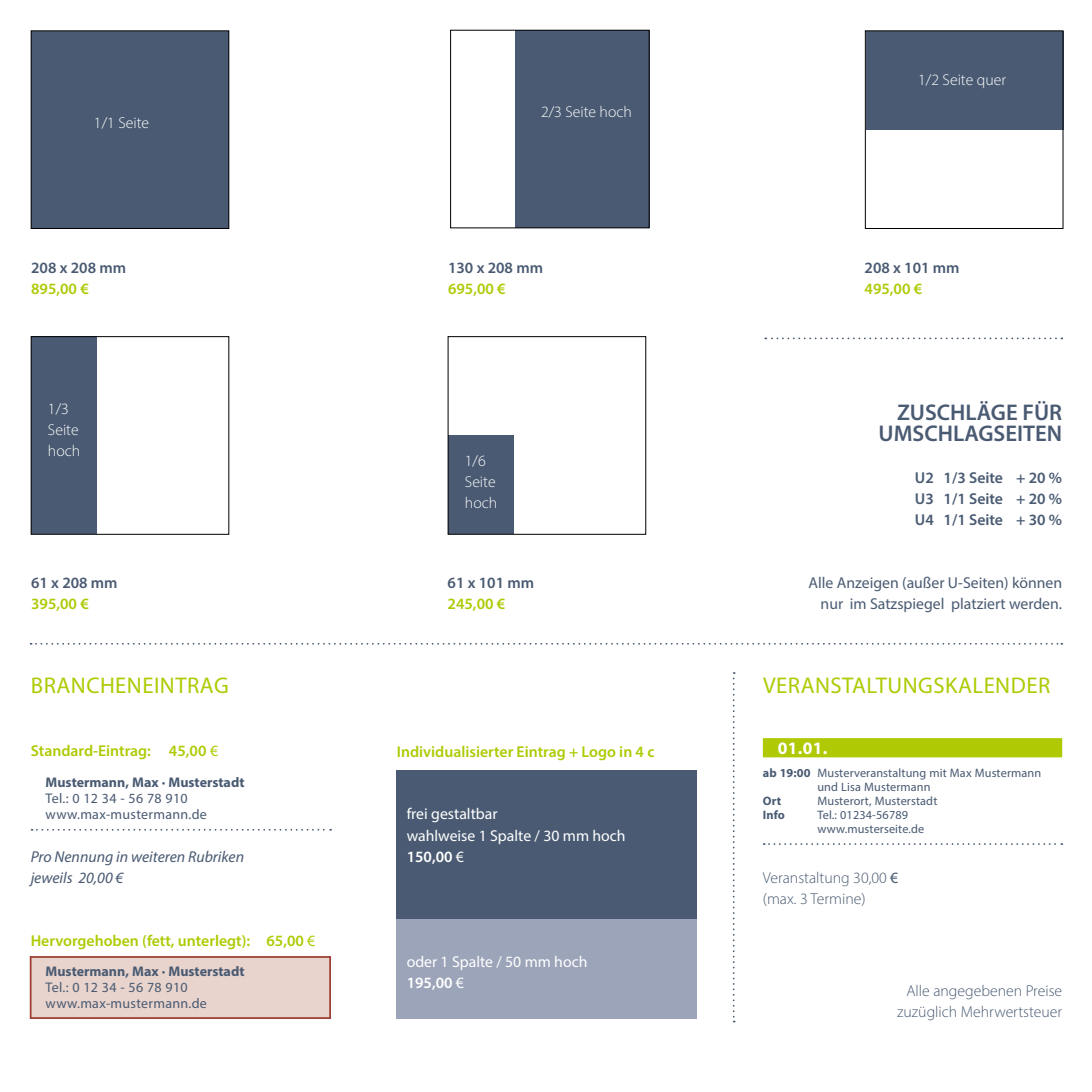
<style>
.page{position:relative;width:1092px;height:1092px;background:#fff}
.page>*{position:absolute;margin:0;border:0;box-sizing:border-box;transform-origin:0 0}
.t1{font:22.75px "Myriad Pro";letter-spacing:.02em;color:#afca05}
.t2{font:600 22.75px/21px "Myriad Pro";color:#495a72;text-align:right}
.t3{font:700 17.5px "Myriad Pro";color:#fff}
.t4{font:600 15.75px "Myriad Pro";color:#afca05}
.t5{font:600 15.75px/21px "Myriad Pro";color:#495a72;text-align:justify}
.t6{font:300 15.75px/21px "Myriad Pro";color:#495a72}
.t7{font:15.75px/21px "Myriad Pro";color:#fff}
.t8{font:15.75px/21px "Myriad Pro";color:#495a72;text-align:right}
.t9{font:300 15.75px/21px "Myriad Pro";color:#fff}
.t10{font:italic 15.75px/21px "Myriad Pro";color:#495a72}
.t11{font:14px/15.8px "Myriad Pro";letter-spacing:.02em;color:#495a72}
.t12{font:700 14px "Myriad Pro";color:#495a72}
.t13{font:12.25px/14px "Myriad Pro";letter-spacing:.01em;color:#495a72}
.t14{font:700 12.25px "Myriad Pro";letter-spacing:.015em;color:#495a72}
.s1{font-weight:400}
.s2{font-weight:600}
.s3{font-weight:700}
</style>
<div class="page">
<div style="left:397px;top:770px;width:300px;height:248px;background:#9ba4b8"></div>
<div style="left:31px;top:31px;width:198px;height:197px;background:#495a72"></div>
<div style="left:31px;top:336px;width:66px;height:198px;background:#495a72"></div>
<div style="left:448px;top:435px;width:66px;height:99px;background:#495a72"></div>
<div style="left:31px;top:30px;width:198px;height:199px;border:1px solid #000"></div>
<div style="left:31px;top:336px;width:198px;height:198px;border:1px solid #000"></div>
<div style="left:447px;top:336px;width:199px;height:198px;border:1px solid #000"></div>
<div style="left:865px;top:31px;width:198px;height:99px;background:#495a72"></div>
<div style="left:864px;top:30px;width:199px;height:199px;border:1px solid #000"></div>
<div style="left:515px;top:30px;width:134px;height:198px;background:#495a72"></div>
<div style="left:450px;top:30px;width:199px;height:198px;border:1px solid #000"></div>
<div style="left:762px;top:738px;width:300px;height:19px;background:#afca05"></div>
<svg style="left:763px;top:843px;width:299px;height:1px"></svg>
<div style="left:30px;top:956px;width:301px;height:62px;background:#e9d4cd;border:2px solid #9d3d30"></div>
<svg style="left:32px;top:828px;width:299px;height:2px"></svg>
<div style="left:397px;top:770px;width:300px;height:149px;background:#495a72"></div>
<svg style="left:31px;top:643px;width:1031px;height:1px"></svg>
<svg style="left:732px;top:672px;width:2px;height:350px"></svg>
<svg style="left:765px;top:337px;width:287px;height:2px"></svg>
<p class="t9" style="left:918px;top:70px;width:89px">1/2 Seite quer</p>
<p class="t9" style="left:94px;top:112px;width:57px">1/1 Seite</p>
<p class="t9" style="left:541px;top:101px;width:92px">2/3 Seite hoch</p>
<p class="t5" style="left:31px;top:257px;width:96px">208 x 208 mm</p>
<p class="t4" style="left:31px;top:279px;width:59px">895,00 €</p>
<p class="t5" style="left:448px;top:257px;width:96px">130 x 208 mm</p>
<p class="t4" style="left:448px;top:279px;width:59px">695,00 €</p>
<p class="t5" style="left:864px;top:257px;width:96px">208 x 101 mm</p>
<p class="t4" style="left:864px;top:279px;width:59px">495,00 €</p>
<p class="t9" style="left:48px;top:398px;width:34px">1/3<br>Seite hoch</p>
<p class="t9" style="left:465px;top:450px;width:34px">1/6<br>Seite hoch</p>
<h1 class="t2" style="left:878px;top:401px;width:185px">ZUSCHLÄGE FÜR<br>UMSCHLAGSEITEN</h1>
<p class="t5" style="left:914px;top:467px;width:149px">U2 1/3 Seite + 20 % U3 1/1 Seite + 20 % U4 1/1 Seite + 30 %</p>
<p class="t5" style="left:31px;top:572px;width:88px">61 x 208 mm</p>
<p class="t4" style="left:31px;top:594px;width:59px">395,00 €</p>
<p class="t5" style="left:447px;top:572px;width:88px">61 x 101 mm</p>
<p class="t4" style="left:447px;top:594px;width:59px">245,00 €</p>
<p class="t8" style="left:808px;top:572px;width:255px">Alle Anzeigen (außer U-Seiten) können nur im Satzspiegel platziert werden.</p>
<h1 class="t1" style="left:31px;top:671px;width:199px">BRANCHENEINTRAG</h1>
<h1 class="t1" style="left:763px;top:671px;width:289px">VERANSTALTUNGSKALENDER</h1>
<p class="t4" style="left:31px;top:741px;width:189px">Standard-Eintrag: 45,00 <span class="s1">€</span></p>
<p class="t12" style="left:46px;top:773px;width:200px">Mustermann, Max · Musterstadt</p>
<p class="t11" style="left:46px;top:790px;width:163px">Tel.: 0 12 34 - 56 78 910 www.max-mustermann.de</p>
<p class="t10" style="left:31px;top:845px;width:215px">Pro Nennung in weiteren Rubriken jeweils 20,00 €</p>
<p class="t4" style="left:397px;top:742px;width:259px">Individualisierter Eintrag + Logo in 4 c</p>
<p class="t7" style="left:406px;top:803px;width:220px">frei gestaltbar<br>wahlweise 1 Spalte / 30 mm hoch<br><span class="s2">150,00</span> €</p>
<p class="t3" style="left:777px;top:737px;width:51px">01.01.</p>
<p class="t13" style="left:817px;top:765px;width:225px;text-indent:-55px"><span class="s3">ab 19:00</span> Musterveranstaltung mit Max Mustermann und Lisa Mustermann</p>
<p class="t14" style="left:762px;top:792px;width:20px">Ort</p>
<p class="t13" style="left:817px;top:793px;width:121px">Musterort, Musterstadt</p>
<p class="t14" style="left:762px;top:806px;width:24px">Info</p>
<p class="t13" style="left:817px;top:807px;width:108px">Tel.: 01234-56789 www.musterseite.de</p>
<p class="t6" style="left:762px;top:866px;width:137px">Veranstaltung 30,00 <span class="s1">€ </span>(max. 3 Termine)</p>
<p class="t4" style="left:31px;top:930px;width:286px">Hervorgehoben (fett, unterlegt): 65,00 <span class="s1">€</span></p>
<p class="t12" style="left:46px;top:962px;width:200px">Mustermann, Max · Musterstadt</p>
<p class="t11" style="left:46px;top:979px;width:163px">Tel.: 0 12 34 - 56 78 910 www.max-mustermann.de</p>
<p class="t7" style="left:406px;top:950px;width:182px">oder 1 Spalte / 50 mm hoch<br><span class="s2">195,00</span> €</p>
<p class="t6" style="left:897px;top:979px;width:166px;text-align:center">Alle angegebenen Preise zuzüglich Mehrwertsteuer</p>
</div>
